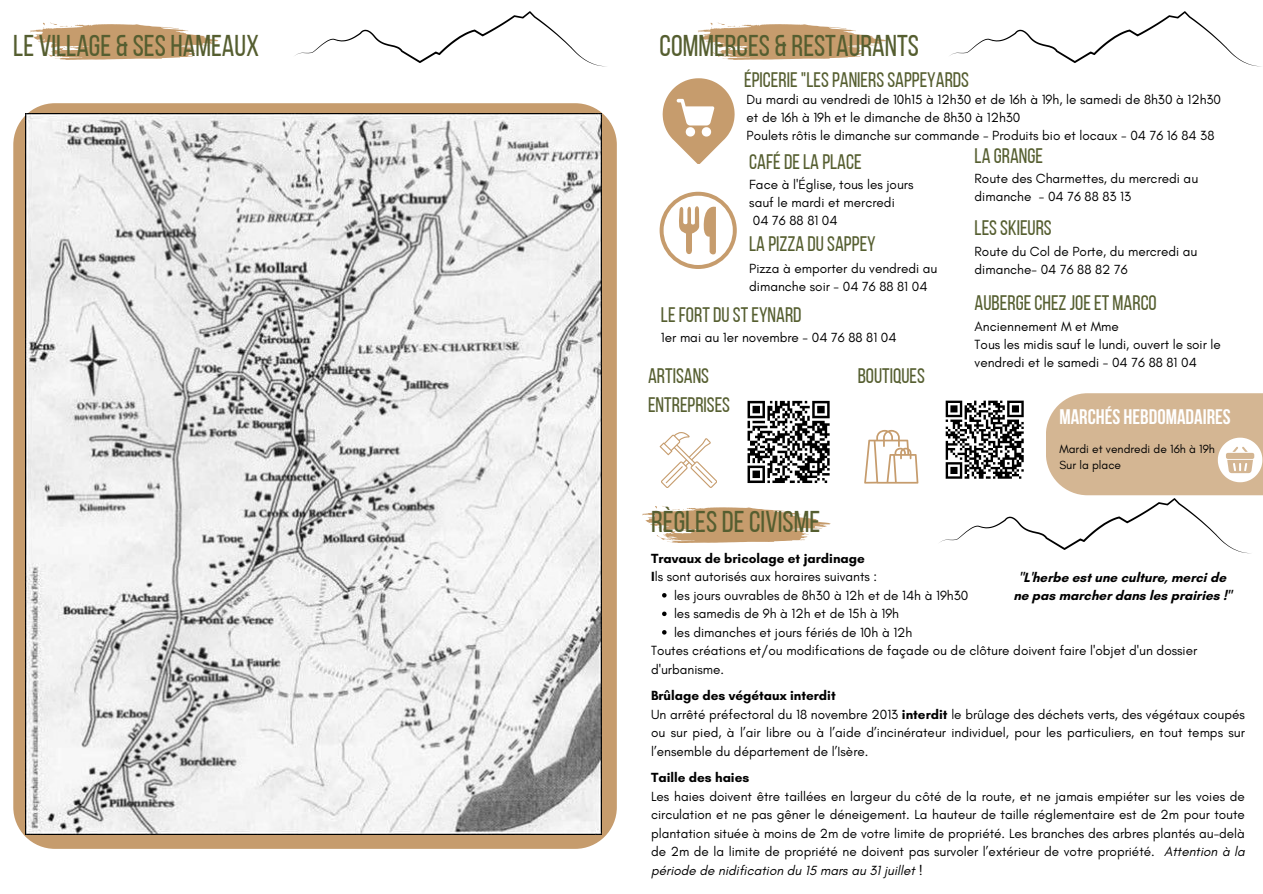
<style>
.page{position:relative;width:1263px;height:894px;background:#fff}
.page>*{position:absolute;margin:0;border:0;box-sizing:border-box;transform-origin:0 0}
.t1{font:30px "Bebas Neue";color:#555e30}
.t2{font:21px "Bebas Neue";color:#555e30}
.t3{font:700 21px "Bebas Neue";color:#fff}
.t4{font:13.5px/18.5px "Glacial Indifference";color:#000}
.t5{font:700 13.5px/18px "Glacial Indifference";color:#000;text-align:center}
.t6{font:12px "Glacial Indifference";color:#000}
.s1{font-weight:700}
.s2{font-style:italic}
</style>
<div class="page">
<svg style="left:295px;top:11px;width:307px;height:55px"></svg>
<svg style="left:13px;top:103px;width:604px;height:745px;background:#b3916a"></svg>
<img style="left:25px;top:114px;width:576px;height:720px">
<svg style="left:950px;top:11px;width:307px;height:55px"></svg>
<svg style="left:663px;top:78px;width:72px;height:86px"></svg>
<div style="left:1046px;top:393px;width:217px;height:102px;background:#d4b693"></div>
<svg style="left:1218px;top:437px;width:44px;height:45px"></svg>
<svg style="left:660px;top:192px;width:77px;height:77px"></svg>
<svg style="left:747px;top:400px;width:83px;height:83px"></svg>
<svg style="left:945px;top:400px;width:79px;height:79px"></svg>
<svg style="left:939px;top:498px;width:308px;height:55px"></svg>
<svg style="left:660px;top:432px;width:57px;height:56px"></svg>
<svg style="left:864px;top:430px;width:54px;height:53px"></svg>
<svg style="left:30px;top:23px;width:188px;height:37px"></svg>
<svg style="left:698px;top:23px;width:188px;height:37px"></svg>
<svg style="left:642px;top:506px;width:189px;height:36px"></svg>
<svg style="left:662px;top:593px;width:5px;height:4px"></svg>
<svg style="left:662px;top:611px;width:5px;height:5px"></svg>
<svg style="left:662px;top:630px;width:5px;height:4px"></svg>
<p class="t1" style="left:13px;top:34px;width:247px">LEVILLAGE&amp;SESHAMEAUX</p>
<p class="t1" style="left:660px;top:34px;width:261px">COMMERCES&amp;RESTAURANTS</p>
<p class="t2" style="left:744px;top:71px;width:226px">ÉPICERIE"LESPANIERSSAPPEYARDS</p>
<p class="t4" style="left:746px;top:91px;width:476px;line-height:18px">Du mardi au vendredi de 10h15 à 12h30 et de 16h à 19h, le samedi de 8h30 à 12h30 et de 16h à 19h et le dimanche de 8h30 à 12h30</p>
<p class="t4" style="left:746px;top:126px;width:469px">Poulets rôtis le dimanche sur commande - Produits bio et locaux - 04 76 16 84 38</p>
<p class="t2" style="left:749px;top:153px;width:114px">CAFÉDELAPLACE</p>
<p class="t4" style="left:749px;top:175px;width:166px;line-height:18px">Face à l'Église, tous les jours sauf le mardi et mercredi</p>
<p class="t4" style="left:753px;top:211px;width:86px">04 76 88 81 04</p>
<p class="t2" style="left:749px;top:235px;width:128px">LAPIZZADUSAPPEY</p>
<p class="t4" style="left:749px;top:259px;width:190px;line-height:18px">Pizza à emporter du vendredi au dimanche soir - 04 76 88 81 04</p>
<p class="t2" style="left:661px;top:306px;width:142px">LEFORTDUSTEYNARD</p>
<p class="t4" style="left:661px;top:328px;width:237px">1er mai au 1er novembre - 04 76 88 81 04</p>
<p class="t2" style="left:648px;top:367px;width:63px">ARTISANS</p>
<p class="t2" style="left:648px;top:396px;width:84px">ENTREPRISES</p>
<p class="t2" style="left:858px;top:367px;width:69px">BOUTIQUES</p>
<p class="t2" style="left:975px;top:147px;width:70px">LAGRANGE</p>
<p class="t4" style="left:975px;top:169px;width:225px;line-height:18px">Route des Charmettes, du mercredi au dimanche - 04 76 88 83 13</p>
<p class="t2" style="left:975px;top:219px;width:79px">LESSKIEURS</p>
<p class="t4" style="left:975px;top:242px;width:224px;line-height:18px">Route du Col de Porte, du mercredi au dimanche- 04 76 88 82 76</p>
<p class="t2" style="left:975px;top:294px;width:184px">AUBERGECHEZJOEET MARCO</p>
<p class="t4" style="left:975px;top:317px;width:146px">Anciennement M et Mme</p>
<p class="t4" style="left:975px;top:335px;width:248px;line-height:18px">Tous les midis sauf le lundi, ouvert le soir le vendredi et le samedi - 04 76 88 81 04</p>
<p class="t3" style="left:1059px;top:408px;width:173px">MARCHÉSHEBDOMADAIRES</p>
<p class="t6" style="left:1059px;top:441px;width:157px">Mardi et vendredi de 16h à 19h</p>
<p class="t6" style="left:1059px;top:457px;width:63px">Sur la place</p>
<p class="t1" style="left:651px;top:509px;width:171px">RÈGLESDECIVISME</p>
<p class="t5" style="left:651px;top:548px;width:215px">Travaux de bricolage et jardinage</p>
<p class="t4" style="left:651px;top:567px;width:228px"><span class="s1">I</span>ls sont autorisés aux horaires suivants :</p>
<p class="t4" style="left:674px;top:585px;width:296px">les jours ouvrables de 8h30 à 12h et de 14h à 19h30</p>
<p class="t4" style="left:674px;top:604px;width:227px">les samedis de 9h à 12h et de 15h à 19h</p>
<p class="t4" style="left:674px;top:622px;width:240px">les dimanches et jours fériés de 10h à 12h</p>
<p class="t4" style="left:651px;top:641px;width:548px">Toutes créations et/ou modifications de façade ou de clôture doivent faire l'objet d'un dossier d'urbanisme.</p>
<p class="t5" style="left:651px;top:686px;width:186px">Brûlage des végétaux interdit</p>
<p class="t4" style="left:651px;top:704px;width:595px;text-align:justify">Un arrêté préfectoral du 18 novembre 2013 <span class="s1">interdit</span> le brûlage des déchets verts, des végétaux coupés ou sur pied, à l’air libre ou à l’aide d’incinérateur individuel, pour les particuliers, en tout temps sur l’ensemble du département de l’Isère.</p>
<p class="t5" style="left:651px;top:768px;width:100px">Taille des haies</p>
<p class="t4" style="left:651px;top:786px;width:595px;text-align:justify">Les haies doivent être taillées en largeur du côté de la route, et ne jamais empiéter sur les voies de circulation et ne pas gêner le déneigement. La hauteur de taille réglementaire est de 2m pour toute plantation située à moins de 2m de votre limite de propriété. Les branches des arbres plantés au-delà de 2m de la limite de propriété ne doivent pas survoler l’extérieur de votre propriété. <span class="s2">Attention à la période de nidification du 15 mars au 31 juillet !</span></p>
<p class="t5" style="left:1013px;top:567px;width:220px">"L'herbe est une culture, merci de ne pas marcher dans les prairies !"</p>
</div>
